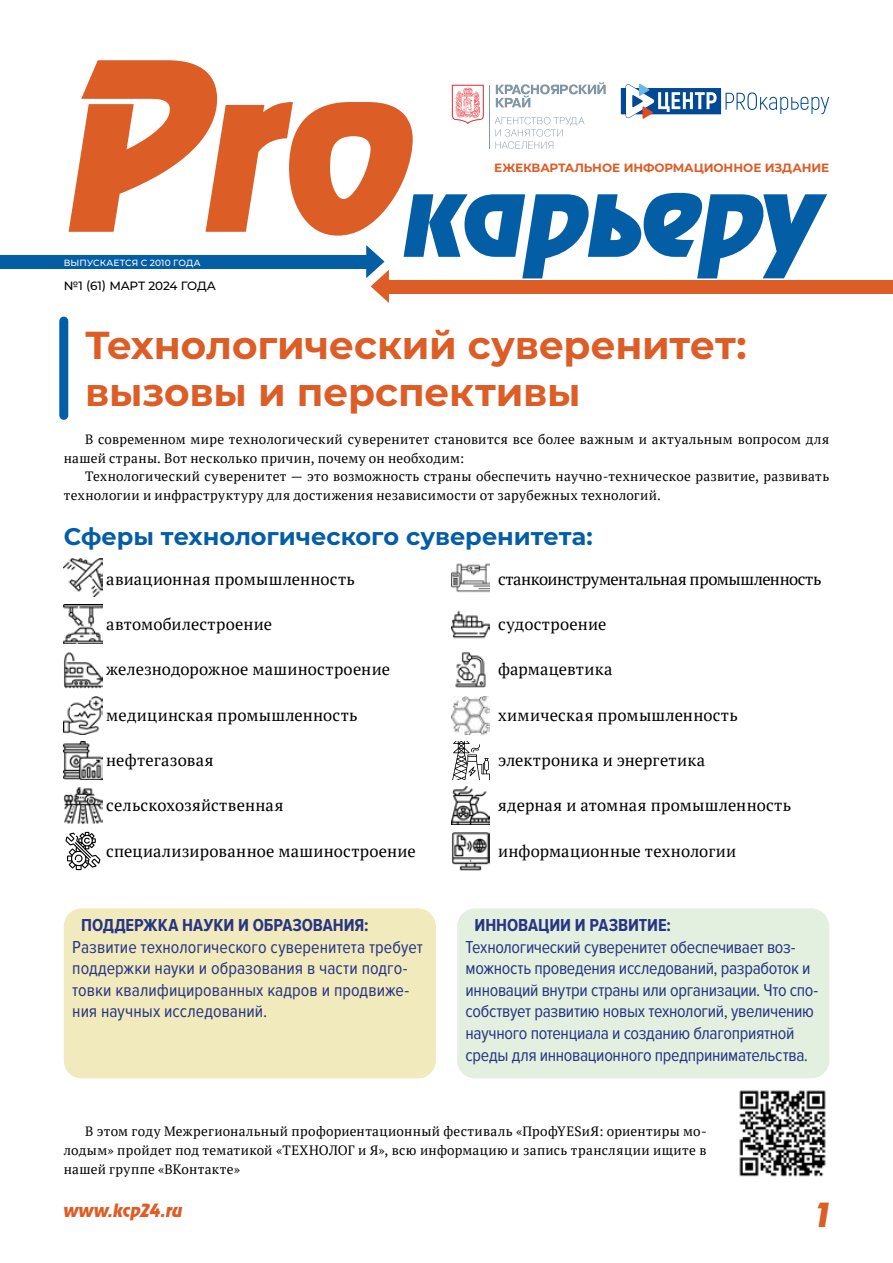
<style>
.page{position:relative;width:893px;height:1263px;background:#fff}
.page>*{position:absolute;margin:0;border:0;box-sizing:border-box;transform-origin:0 0}
.t1{font:italic 103.5px "AG Zeppelin";letter-spacing:-.02em;color:#035ea5}
.t2{font:700 39px/46.8px "Montserrat";letter-spacing:-.005em;color:#dd5d27}
.t3{font:italic 30px "AG Zeppelin";color:#dd5d27}
.t4{font:700 24px "Montserrat";color:#035ea5}
.t5{font:18px/21.6px "Proxima Nova Cond";letter-spacing:-.015em;color:#283583}
.t6{font:700 18px "Proxima Nova Cond";letter-spacing:-.005em;color:#283583}
.t7{font:16.5px "PT Serif";letter-spacing:.015em;color:#000}
.t8{font:16.5px "PT Serif";letter-spacing:-.02em;color:#000}
.t9{font:italic 16.5px "AG Zeppelin";color:#dd5d27}
.t10{font:13.5px/18.8px "PT Serif";letter-spacing:.025em;color:#000}
.t11{font:100 12px "Montserrat";letter-spacing:-.01em;color:#dd5d27}
.t12{font:100 12px "Montserrat";letter-spacing:-.015em;color:#000}
.t13{font:100 9px "Montserrat";letter-spacing:.015em;color:#fff}
</style>
<div class="page">
<svg style="left:621px;top:83px;width:208px;height:36px"></svg>
<div style="left:380px;top:280px;width:513px;height:13px;background:#dd5d27"></div>
<div style="left:0;top:255px;width:375px;height:14px;background:#035ea5"></div>
<svg style="left:366px;top:245px;width:23px;height:58px"></svg>
<div style="left:59px;top:321px;width:9px;height:94px;background:#035ea5"></div>
<svg style="left:452px;top:85px;width:32px;height:39px"></svg>
<svg style="left:495px;top:117px;width:89px;height:32px"></svg>
<hr style="left:489px;top:85px;width:1px;height:64px;background:#7e96a8">
<svg style="left:496px;top:82px;width:110px;height:25px"></svg>
<img style="left:64px;top:558px;width:38px;height:38px">
<svg style="left:65px;top:832px;width:35px;height:38px"></svg>
<img style="left:64px;top:605px;width:38px;height:38px">
<img style="left:452px;top:563px;width:38px;height:30px">
<img style="left:64px;top:652px;width:38px;height:37px">
<img style="left:452px;top:610px;width:38px;height:29px">
<img style="left:64px;top:696px;width:38px;height:38px">
<img style="left:455px;top:652px;width:31px;height:36px">
<img style="left:64px;top:742px;width:38px;height:38px">
<img style="left:452px;top:696px;width:38px;height:38px">
<img style="left:64px;top:787px;width:38px;height:37px">
<svg style="left:452px;top:742px;width:38px;height:38px"></svg>
<img style="left:452px;top:786px;width:38px;height:38px">
<img style="left:452px;top:832px;width:38px;height:38px">
<div style="left:64px;top:908px;width:372px;height:170px;background:#f1eabd;border-radius:18px"></div>
<div style="left:457px;top:908px;width:372px;height:170px;background:#e4f0df;border-radius:18px"></div>
<img style="left:739px;top:1090px;width:87px;height:87px">
<h1 class="t1" style="left:64px;top:150px;width:757px"><sup>Pro</sup>карьеру</h1>
<p class="t11" style="left:494px;top:160px;width:337px">ЕЖЕКВАРТАЛЬНОЕ ИНФОРМАЦИОННОЕ ИЗДАНИЕ</p>
<p class="t13" style="left:64px;top:256px;width:138px">ВЫПУСКАЕТСЯ С 2010 ГОДА</p>
<p class="t12" style="left:64px;top:278px;width:154px">№1 (61) МАРТ 2024 ГОДА</p>
<h2 class="t2" style="left:85px;top:320px;width:663px">Технологический суверенитет: вызовы и перспективы</h2>
<p class="t10" style="left:64px;top:430px;width:767px;text-indent:21px">В современном мире технологический суверенитет становится все более важным и актуальным вопросом для нашей страны. Вот несколько причин, почему он необходим:</p>
<p class="t10" style="left:64px;top:467px;width:767px;text-indent:21px">Технологический суверенитет — это возможность страны обеспечить научно-техническое развитие, развивать технологии и инфраструктуру для достижения независимости от зарубежных технологий.</p>
<h3 class="t4" style="left:64px;top:519px;width:530px">Сферы технологического суверенитета:</h3>
<p class="t7" style="left:106px;top:568px;width:250px">авиационная промышленность</p>
<p class="t7" style="left:106px;top:613px;width:167px">автомобилестроение</p>
<p class="t7" style="left:106px;top:659px;width:285px">железнодорожное машиностроение</p>
<p class="t7" style="left:106px;top:704px;width:253px">медицинская промышленность</p>
<p class="t7" style="left:106px;top:749px;width:109px">нефтегазовая</p>
<p class="t7" style="left:106px;top:795px;width:179px">сельскохозяйственная</p>
<p class="t7" style="left:106px;top:840px;width:311px">специализированное машиностроение</p>
<p class="t8" style="left:498px;top:568px;width:325px">станкоинструментальная промышленность</p>
<p class="t7" style="left:498px;top:613px;width:110px">судостроение</p>
<p class="t7" style="left:498px;top:659px;width:116px">фармацевтика</p>
<p class="t7" style="left:498px;top:704px;width:241px">химическая промышленность</p>
<p class="t7" style="left:498px;top:749px;width:209px">электроника и энергетика</p>
<p class="t7" style="left:498px;top:795px;width:295px">ядерная и атомная промышленность</p>
<p class="t7" style="left:498px;top:840px;width:240px">информационные технологии</p>
<h3 class="t6" style="left:81px;top:915px;width:289px">ПОДДЕРЖКА НАУКИ И ОБРАЗОВАНИЯ:</h3>
<h3 class="t5" style="left:72px;top:936px;width:352px">Развитие технологического суверенитета требует поддержки науки и образования в части подго&shy;товки квалифицированных кадров и продвиже&shy;ния научных исследований.</h3>
<h3 class="t6" style="left:475px;top:915px;width:198px">ИННОВАЦИИ И РАЗВИТИЕ:</h3>
<p class="t5" style="left:466px;top:936px;width:354px">Технологический суверенитет обеспечивает воз&shy;можность проведения исследований, разработок и инноваций внутри страны или организации. Что спо&shy;собствует развитию новых технологий, увеличению научного потенциала и созданию благоприятной среды для инновационного предпринимательства.</p>
<p class="t10" style="left:64px;top:1122px;width:644px;text-align:justify;text-indent:21px">В этом году Межрегиональный профориентационный фестиваль «ПрофYESиЯ: ориентиры мо&shy;лодым» пройдет под тематикой «ТЕХНОЛОГ и Я», всю информацию и запись трансляции ищите в нашей группе «ВКонтакте»</p>
<p class="t9" style="left:64px;top:1200px;width:120px">www.kcp24.ru</p>
<h3 class="t3" style="left:817px;top:1196px;width:14px">1</h3>
</div>
